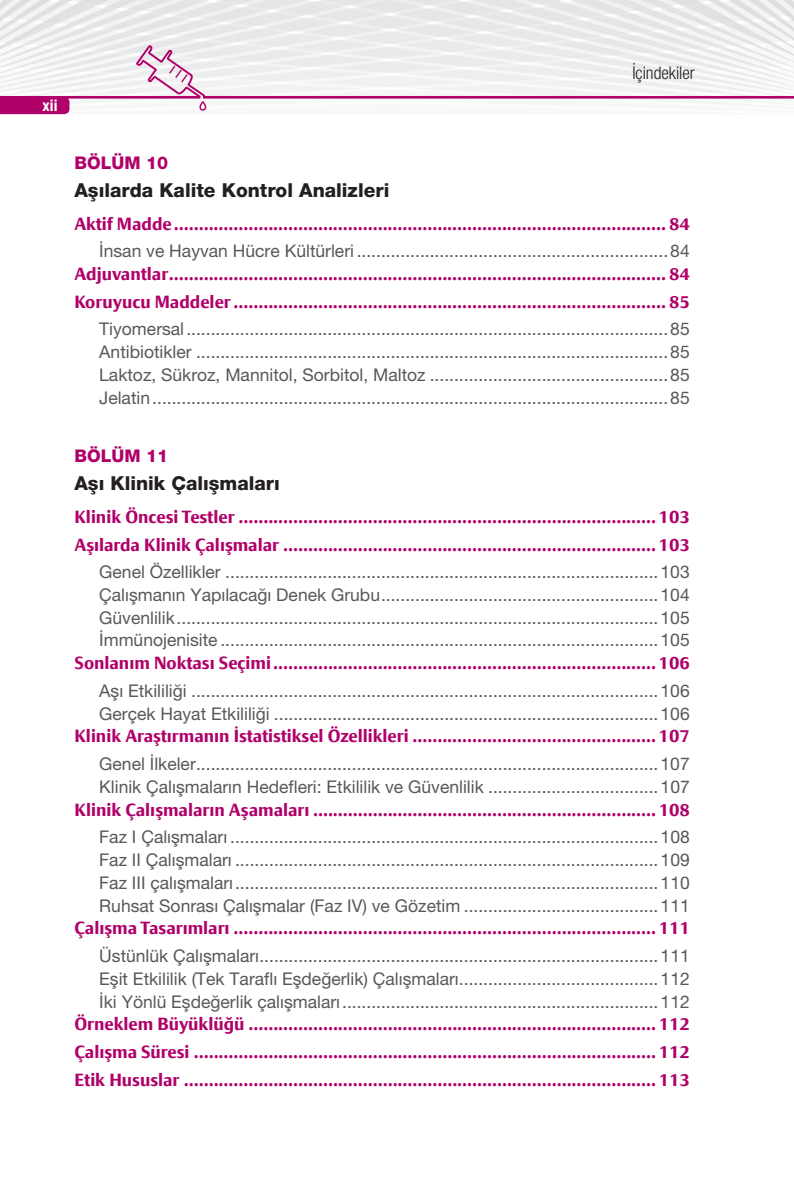
<style>
.page{position:relative;width:794px;height:1191px;background:#fff}
.page>*{position:absolute;margin:0;border:0;box-sizing:border-box;transform-origin:0 0}
.t1{font:800 19.25px "Helvetica Neu";color:#231f20}
.t2{font:17.5px/22.8px "Helvetica Neu Roman";color:#57585a;text-align:justify}
.t3{font:700 17.5px/27.7px "Taxon";color:#b0016a}
.t4{font:800 17.5px "Helvetica Neu";color:#b0016a}
.t5{font:17.5px "Helvetica 47 Lt Cn";color:#231f20}
.t6{font:700 15.75px "Helvetica 77 Cn";color:#fff}
</style>
<div class="page">
<img style="left:0;top:0;width:794px;height:111px">
<svg style="left:0;top:99px;width:69px;height:15px"></svg>
<svg style="left:136px;top:45px;width:70px;height:66px"></svg>
<hr style="left:203px;top:96px;width:591px;height:3px;background:#b0016a">
<hr style="left:0;top:96px;width:200px;height:3px;background:#b0016a">
<p class="t6" style="left:43px;top:96px;width:16px">xii</p>
<p class="t5" style="left:632px;top:63px;width:64px">İçindekiler</p>
<p class="t4" style="left:74px;top:152px;width:95px">BÖLÜM 10</p>
<p class="t1" style="left:74px;top:179px;width:316px">Aşılarda Kalite Kontrol Analizleri</p>
<p class="t3" style="left:74px;top:209px;width:617px">Aktif Madde................................................................................................... 84</p>
<p class="t2" style="left:99px;top:239px;width:592px">İnsan ve Hayvan Hücre Kültürleri ................................................................84</p>
<p class="t3" style="left:74px;top:260px;width:617px">Adjuvantlar.................................................................................................... 84<br>Koruyucu Maddeler....................................................................................... 85</p>
<p class="t2" style="left:99px;top:317px;width:592px">Tiyomersal...................................................................................................85<br>Antibiotikler .................................................................................................85<br>Laktoz, Sükroz, Mannitol, Sorbitol, Maltoz .................................................85<br>Jelatin..........................................................................................................85</p>
<p class="t4" style="left:74px;top:445px;width:95px">BÖLÜM 11</p>
<p class="t1" style="left:74px;top:472px;width:207px">Aşı Klinik Çalışmaları</p>
<p class="t3" style="left:74px;top:502px;width:617px">Klinik Öncesi Testler ....................................................................................103<br>Aşılarda Klinik Çalışmalar ...........................................................................103</p>
<p class="t2" style="left:99px;top:560px;width:592px">Genel Özellikler .........................................................................................103<br>Çalışmanın Yapılacağı Denek Grubu.........................................................104<br>Güvenlilik...................................................................................................105<br>İmmünojenisite ..........................................................................................105</p>
<p class="t3" style="left:74px;top:649px;width:617px">Sonlanım Noktası Seçimi.............................................................................106</p>
<p class="t2" style="left:99px;top:679px;width:592px">Aşı Etkililiği ................................................................................................106<br>Gerçek Hayat Etkililiği ...............................................................................106</p>
<p class="t3" style="left:74px;top:722px;width:617px">Klinik Araştırmanın İstatistiksel Özellikleri .................................................107</p>
<p class="t2" style="left:99px;top:752px;width:592px">Genel İlkeler...............................................................................................107<br>Klinik Çalışmaların Hedefleri: Etkililik ve Güvenlilik ...................................107</p>
<p class="t3" style="left:74px;top:795px;width:617px">Klinik Çalışmaların Aşamaları .....................................................................108</p>
<p class="t2" style="left:99px;top:825px;width:592px">Faz I Çalışmaları ........................................................................................108<br>Faz II Çalışmaları .......................................................................................109<br>Faz III çalışmaları.......................................................................................110<br>Ruhsat Sonrası Çalışmalar (Faz IV) ve Gözetim ........................................111</p>
<p class="t3" style="left:74px;top:914px;width:617px">Çalışma Tasarımları .....................................................................................111</p>
<p class="t2" style="left:99px;top:944px;width:592px">Üstünlük Çalışmaları..................................................................................111<br>Eşit Etkililik (Tek Taraflı Eşdeğerlik) Çalışmaları.........................................112<br>İki Yönlü Eşdeğerlik çalışmaları.................................................................112</p>
<p class="t3" style="left:74px;top:1010px;width:617px;text-align:justify">Örneklem Büyüklüğü ..................................................................................112<br>Çalışma Süresi .............................................................................................112<br>Etik Hususlar ...............................................................................................113</p>
</div>
